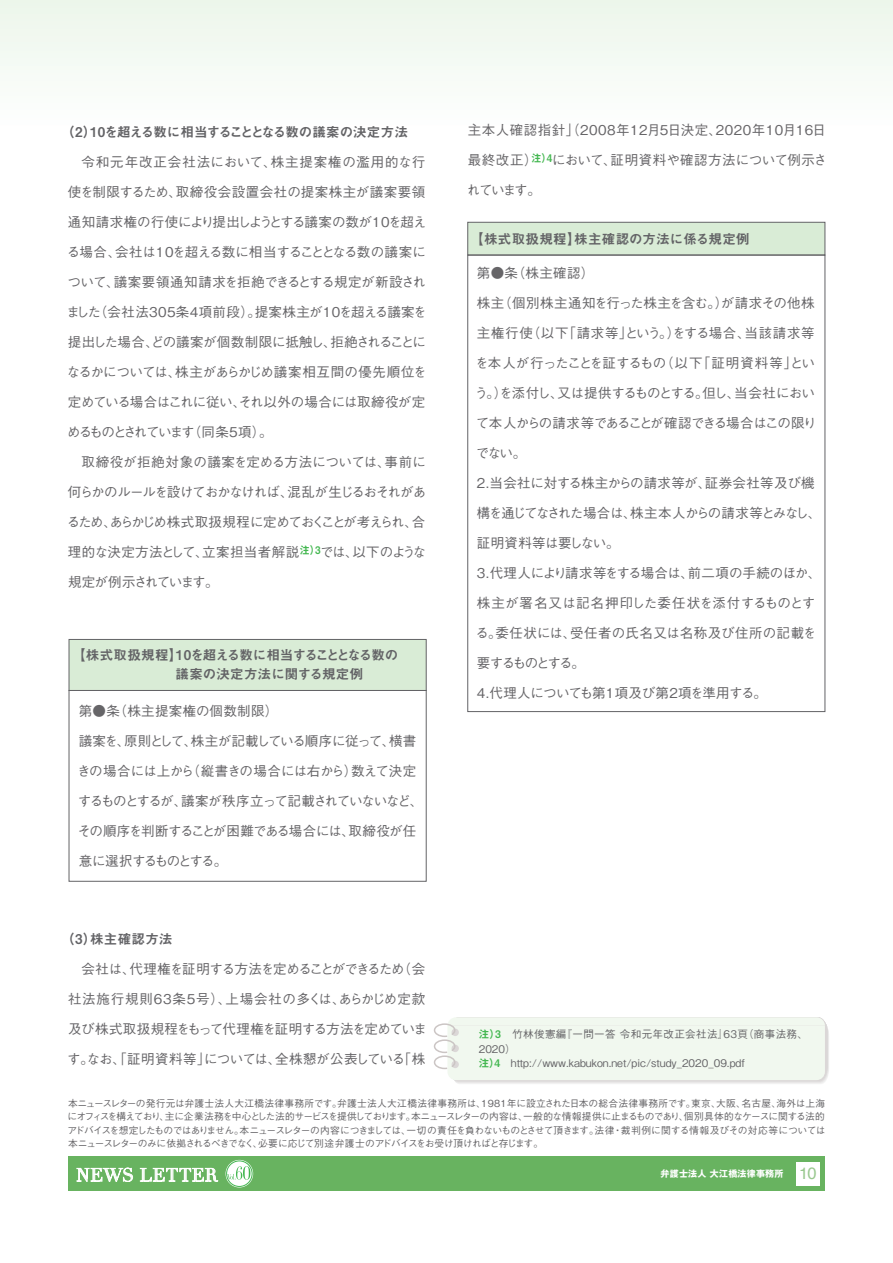
<style>
.page{position:relative;width:893px;height:1263px;background:#fff}
.page>*{position:absolute;margin:0;border:0;box-sizing:border-box;transform-origin:0 0}
.t1{font:18px "Didot";letter-spacing:.03em;color:#fff}
.t2{font:500 13.5px "Gothic BBB Pro";letter-spacing:-.025em;color:#666568}
.t3{font:500 13.5px "Gothic BBB Pro";letter-spacing:.035em;color:#666568}
.t4{font:500 13.5px "Gothic BBB Pro";letter-spacing:.03em;color:#666568}
.t5{font:500 13.5px "Gothic BBB Pro";letter-spacing:-.095em;color:#666568}
.t6{font:500 13.5px "Gothic BBB Pro";letter-spacing:-.075em;color:#666568}
.t7{font:13.5px/19.5px "Midashi Go Pro MB31";letter-spacing:-.005em;color:#636366}
.t8{font:500 13.5px "Gothic BBB Pro";letter-spacing:-.055em;color:#666568}
.t9{font:500 13.5px "Gothic BBB Pro";letter-spacing:.015em;color:#666568}
.t10{font:500 13.5px "Gothic BBB Pro";letter-spacing:.01em;color:#666568}
.t11{font:13.5px "Midashi Go Pro MB31";letter-spacing:-.06em;color:#636366}
.t12{font:500 13.5px "Gothic BBB Pro";letter-spacing:.06em;color:#666568}
.t13{font:500 13.5px "Gothic BBB Pro";letter-spacing:.05em;color:#666568}
.t14{font:500 13.5px "Gothic BBB Pro";letter-spacing:-.005em;color:#666568}
.t15{font:500 13.5px "Gothic BBB Pro";letter-spacing:-.07em;color:#666568}
.t16{font:500 13.5px "Gothic BBB Pro";letter-spacing:-.085em;color:#666568}
.t17{font:500 13.5px "Gothic BBB Pro";letter-spacing:.005em;color:#666568}
.t18{font:500 13.5px "Gothic BBB Pro";letter-spacing:-.045em;color:#666568}
.t19{font:500 13.5px "Gothic BBB Pro";letter-spacing:.065em;color:#666568}
.t20{font:13.5px "Midashi Go Pro MB31";letter-spacing:.025em;color:#636366}
.t21{font:500 13.5px "Gothic BBB Pro";letter-spacing:-.13em;color:#666568}
.t22{font:500 13.5px "Gothic BBB Pro";letter-spacing:.025em;color:#666568}
.t23{font:500 13.5px "Gothic BBB Pro";letter-spacing:-.1em;color:#666568}
.t24{font:500 13.5px "Gothic BBB Pro";letter-spacing:-.105em;color:#666568}
.t25{font:500 13.5px "Gothic BBB Pro";letter-spacing:-.12em;color:#666568}
.t26{font:500 10.5px/14.5px "Gothic BBB Pro";color:#666568}
.t27{font:500 9.75px/13.5px "Gothic BBB Pro";letter-spacing:-.075em;color:#666568;text-align:justify}
.t28{font:700 9px "Gothic MB101 Pro";letter-spacing:.025em;color:#fff}
.s1{font-family:"Midashi Go Pro MB31";font-weight:400;color:#43b750}
.s2{font-family:"Koz Go Pr 6 N";font-weight:400}
.s3{font-family:"Helvetica";font-weight:400;font-size:16.5px;color:#99c88f}
</style>
<div class="page">
<div style="left:467px;top:222px;width:358px;height:33px;background:#d9ecd6;border:1px solid #636366"></div>
<svg style="left:433px;top:1017px;width:396px;height:67px"></svg>
<div style="left:69px;top:639px;width:358px;height:52px;background:#d9ecd6;border:1px solid #636366"></div>
<div style="left:69px;top:690px;width:358px;height:192px;border:1px solid #636366"></div>
<div style="left:68px;top:1157px;width:757px;height:34px;background:#68b360"></div>
<div style="left:796px;top:1162px;width:24px;height:23px;background:#fff"></div>
<svg style="left:77px;top:1168px;width:56px;height:13px"></svg>
<svg style="left:140px;top:1168px;width:78px;height:14px"></svg>
<svg style="left:226px;top:1160px;width:27px;height:27px"></svg>
<div style="left:226px;top:1161px;width:26px;height:25px;border:1px solid #43b750;border-radius:50%"></div>
<svg style="left:227px;top:1166px;width:23px;height:14px"></svg>
<p class="t11" style="left:61px;top:121px;width:348px">（2）10を超える数に相当することとなる数の議案の決定方法</p>
<p class="t19" style="left:81px;top:151px;width:345px">令和元年改正会社法において、株主提案権の濫用的な行</p>
<p class="t3" style="left:68px;top:181px;width:359px">使を制限するため、取締役会設置会社の提案株主が議案要領</p>
<p class="t2" style="left:68px;top:211px;width:360px">通知請求権の行使により提出しようとする議案の数が10を超え</p>
<p class="t2" style="left:67px;top:241px;width:361px">る場合、会社は10を超える数に相当することとなる数の議案に</p>
<p class="t2" style="left:68px;top:271px;width:360px">ついて、議案要領通知請求を拒絶できるとする規定が新設され</p>
<p class="t4" style="left:66px;top:301px;width:362px">ました（会社法305条4項前段）。提案株主が10を超える議案を</p>
<p class="t2" style="left:68px;top:331px;width:359px">提出した場合、どの議案が個数制限に抵触し、拒絶されることに</p>
<p class="t2" style="left:67px;top:361px;width:361px">なるかについては、株主があらかじめ議案相互間の優先順位を</p>
<p class="t2" style="left:68px;top:391px;width:359px">定めている場合はこれに従い、それ以外の場合には取締役が定</p>
<p class="t21" style="left:67px;top:421px;width:207px">めるものとされています（同条5項）。</p>
<p class="t10" style="left:81px;top:451px;width:346px">取締役が拒絶対象の議案を定める方法については、事前に</p>
<p class="t6" style="left:68px;top:481px;width:360px">何らかのルールを設けておかなければ、混乱が生じるおそれがあ</p>
<p class="t5" style="left:67px;top:511px;width:360px">るため、あらかじめ株式取扱規程に定めておくことが考えられ、合</p>
<p class="t4" style="left:68px;top:541px;width:360px">理的な決定方法として、立案担当者解説<sup>注）3</sup>では、以下のような</p>
<p class="t23" style="left:68px;top:571px;width:152px">規定が例示されています。</p>
<p class="t7" style="left:79px;top:643px;width:321px;text-indent:-7px">【株式取扱規程】10を超える数に相当することとなる数の　　　　　　　議案の決定方法に関する規定例</p>
<p class="t22" style="left:79px;top:700px;width:201px">第●条（株主提案権の個数制限）</p>
<p class="t6" style="left:79px;top:730px;width:339px">議案を、原則として、株主が記載している順序に従って、横書</p>
<p class="t2" style="left:77px;top:760px;width:341px">きの場合には上から（縦書きの場合には右から）数えて決定</p>
<p class="t16" style="left:78px;top:790px;width:347px">するものとするが、議案が秩序立って記載されていないなど、</p>
<p class="t18" style="left:77px;top:820px;width:341px">その順序を判断することが困難である場合には、取締役が任</p>
<p class="t24" style="left:79px;top:850px;width:150px">意に選択するものとする。</p>
<p class="t7" style="left:61px;top:928px;width:113px">（3）株主確認方法</p>
<p class="t15" style="left:81px;top:958px;width:345px">会社は、代理権を証明する方法を定めることができるため（会</p>
<p class="t12" style="left:68px;top:988px;width:359px">社法施行規則63条5号）、上場会社の多くは、あらかじめ定款</p>
<p class="t2" style="left:68px;top:1018px;width:360px">及び株式取扱規程をもって代理権を証明する方法を定めていま</p>
<p class="t2" style="left:67px;top:1048px;width:359px">す。なお、「証明資料等」については、全株懇が公表している「株</p>
<p class="t3" style="left:468px;top:119px;width:360px">主本人確認指針」（2008年12月5日決定、2020年10月16日</p>
<p class="t9" style="left:468px;top:149px;width:361px">最終改正）<sup>注）4</sup>において、証明資料や確認方法について例示さ</p>
<p class="t2" style="left:467px;top:179px;width:76px">れています。</p>
<p class="t20" style="left:470px;top:228px;width:281px">【株式取扱規程】株主確認の方法に係る規定例</p>
<p class="t2" style="left:477px;top:262px;width:119px">第●条（株主確認）</p>
<p class="t17" style="left:477px;top:292px;width:339px">株主（個別株主通知を行った株主を含む。）が請求その他株</p>
<p class="t13" style="left:477px;top:322px;width:339px">主権行使（以下「請求等」という。）をする場合、当該請求等</p>
<p class="t2" style="left:475px;top:352px;width:342px">を本人が行ったことを証するもの（以下「証明資料等」とい</p>
<p class="t8" style="left:474px;top:382px;width:342px">う。）を添付し、又は提供するものとする。但し、当会社におい</p>
<p class="t8" style="left:476px;top:412px;width:342px">て本人からの請求等であることが確認できる場合はこの限り</p>
<p class="t2" style="left:476px;top:442px;width:52px">でない。</p>
<p class="t10" style="left:477px;top:472px;width:339px">2.当会社に対する株主からの請求等が、証券会社等及び機</p>
<p class="t5" style="left:477px;top:502px;width:346px">構を通じてなされた場合は、株主本人からの請求等とみなし、</p>
<p class="t2" style="left:477px;top:532px;width:144px">証明資料等は要しない。</p>
<p class="t14" style="left:477px;top:562px;width:346px">3.代理人により請求等をする場合は、前二項の手続のほか、</p>
<p class="t9" style="left:477px;top:592px;width:340px">株主が署名又は記名押印した委任状を添付するものとす</p>
<p class="t3" style="left:476px;top:622px;width:342px">る。委任状には、受任者の氏名又は名称及び住所の記載を</p>
<p class="t25" style="left:477px;top:652px;width:110px">要するものとする。</p>
<p class="t2" style="left:477px;top:682px;width:292px">4.代理人についても第1項及び第2項を準用する。</p>
<p class="t26" style="left:479px;top:1026px;width:331px"><span class="s1">注）3</span> 竹林俊憲編『一問一答 令和元年改正会社法』63<span class="s2">頁</span>（商事法務、<br>2020）<br><span class="s1">注）4</span> http://www.kabukon.net/pic/study_2020_09.pdf</p>
<p class="t27" style="left:68px;top:1095px;width:759px">本ニュースレターの発行元は弁護士法人大江橋法律事務所です。弁護士法人大江橋法律事務所は、1981年に設立された日本の総合法律事務所です。東京、大阪、名古屋、海外は上海にオフィスを構えており、主に企業法務を中心とした法的サービスを提供しております。本ニュースレターの内容は、一般的な情報提供に止まるものであり、個別具体的なケースに関する法的アドバイスを想定したものではありません。本ニュースレターの内容につきましては、一切の責任を負わないものとさせて頂きます。法律・裁判例に関する情報及びその対応等については本ニュースレターのみに依拠されるべきでなく、必要に応じて別途弁護士のアドバイスをお受け頂ければと存じます。</p>
<h1 class="t1" style="left:77px;top:1164px;width:143px">NEWS LETTER</h1>
<p class="t28" style="left:661px;top:1166px;width:158px">弁護士法人 大江橋法律事務所 <span class="s3">10</span></p>
</div>
